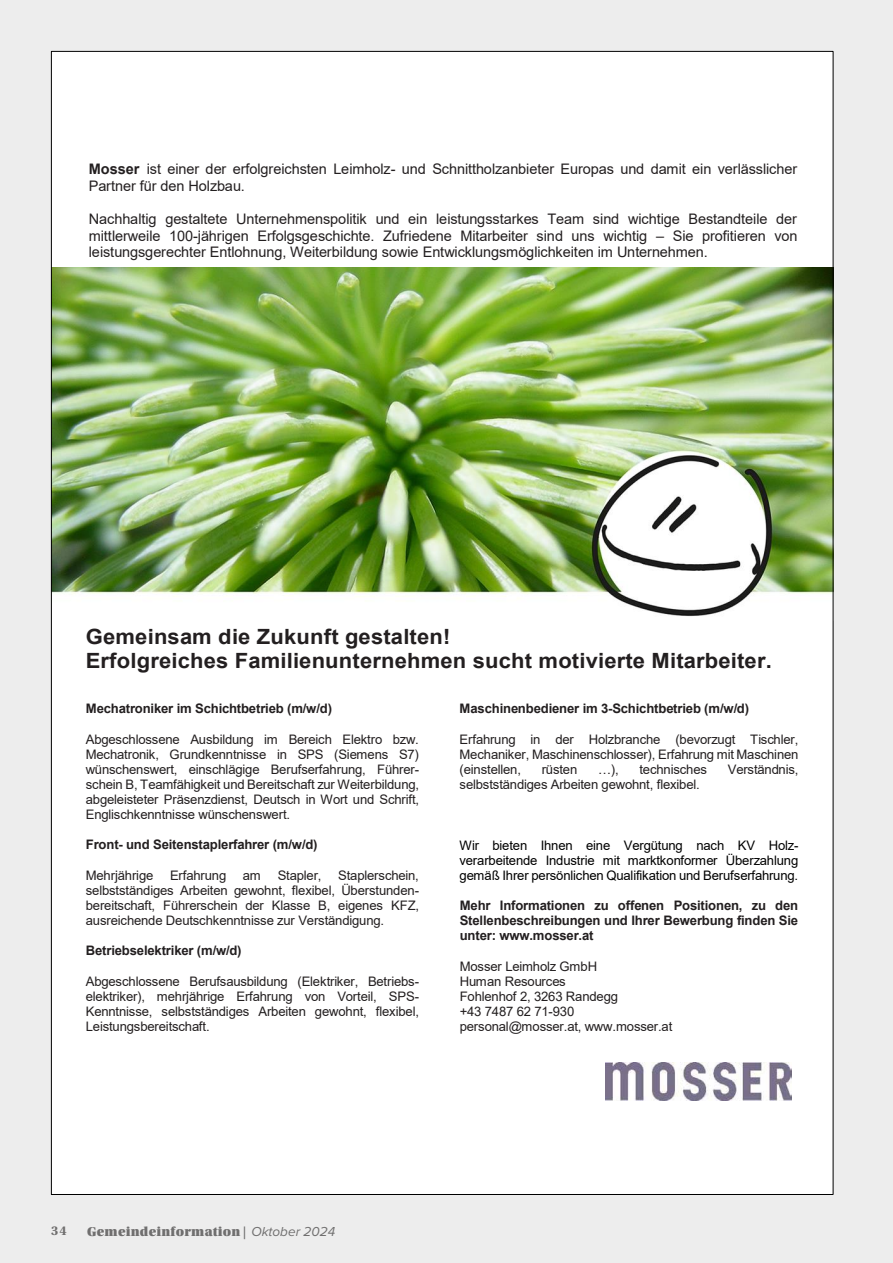
<style>
.page{position:relative;width:893px;height:1263px;background:#ededed}
.page>*{position:absolute;margin:0;border:0;box-sizing:border-box;transform-origin:0 0}
.t1{font:700 21px/24.2px "Arial";letter-spacing:.01em;color:#231f20;scale:1.05 1}
.t2{font:14.55px/16.5px "Arial";letter-spacing:-.005em;color:#231f20}
.t3{font:13.5px "Utopia Std Black Headline";letter-spacing:.02em;color:#706f6f}
.t4{font:700 13.5px "Utopia Std";color:#706f6f}
.t5{font:13.05px/15.1px "Arial";letter-spacing:-.015em;color:#231f20;text-align:justify}
.t6{font:700 13.05px/15.1px "Arial";letter-spacing:-.015em;color:#231f20;text-align:justify}
.t7{font:13.05px/15.1px "Arial";letter-spacing:-.015em;color:#000;text-align:justify}
.s1{font-weight:700}
.s2{font-family:"Proxima Nova";font-style:italic}
</style>
<div class="page">
<div style="left:51px;top:51px;width:782px;height:1143px;background:#fff"></div>
<img style="left:53px;top:268px;width:778px;height:349px">
<img style="left:605px;top:1062px;width:187px;height:39px">
<p class="t2" style="left:89px;top:161px;width:710px"><span class="s1">Mosser</span> ist einer der erfolgreichsten Leimholz- und Schnittholzanbieter Europas und damit ein verlässlicher<br>Partner für den Holzbau.</p>
<p class="t2" style="left:89px;top:211px;width:710px;text-align:justify">Nachhaltig gestaltete Unternehmenspolitik und ein leistungsstarkes Team sind wichtige Bestandteile der mittlerweile 100-jährigen Erfolgsgeschichte. Zufriedene Mitarbeiter sind uns wichtig – Sie profitieren von leistungsgerechter Entlohnung, Weiterbildung sowie Entwicklungsmöglichkeiten im Unternehmen.</p>
<h1 class="t1" style="left:86px;top:624px;width:655px">Gemeinsam die Zukunft gestalten!<br>Erfolgreiches Familienunternehmen sucht motivierte Mitarbeiter.</h1>
<p class="t6" style="left:86px;top:701px;width:248px">Mechatroniker im Schichtbetrieb (m/w/d)</p>
<p class="t5" style="left:86px;top:731px;width:335px">Abgeschlossene Ausbildung im Bereich Elektro bzw.<br>Mechatronik, Grundkenntnisse in SPS (Siemens S7) wünschenswert, einschlägige Berufserfahrung, Führer&shy;schein B, Teamfähigkeit und Bereitschaft zur Weiterbildung, abgeleisteter Präsenzdienst, Deutsch in Wort und Schrift, Englischkenntnisse wünschenswert.</p>
<p class="t6" style="left:86px;top:837px;width:233px">Front- und Seitenstaplerfahrer (m/w/d)</p>
<p class="t5" style="left:86px;top:867px;width:69px">Mehrjährige</p>
<p class="t5" style="left:170px;top:867px;width:58px">Erfahrung</p>
<p class="t5" style="left:243px;top:867px;width:19px">am</p>
<p class="t5" style="left:278px;top:867px;width:45px">Stapler,</p>
<p class="t6" style="left:460px;top:701px;width:291px">Maschinenbediener im 3-Schichtbetrieb (m/w/d)</p>
<p class="t5" style="left:460px;top:731px;width:340px">Erfahrung in der Holzbranche (bevorzugt Tischler, Mechaniker, Maschinenschlosser), Erfahrung mit Maschinen (einstellen,</p>
<p class="t5" style="left:542px;top:761px;width:37px">rüsten</p>
<p class="t5" style="left:598px;top:761px;width:22px">…),</p>
<p class="t5" style="left:639px;top:761px;width:69px">technisches</p>
<p class="t5" style="left:728px;top:761px;width:72px">Verständnis,</p>
<p class="t5" style="left:460px;top:777px;width:242px">selbstständiges Arbeiten gewohnt, flexibel.</p>
<p class="t7" style="left:460px;top:837px;width:340px">Wir bieten Ihnen eine Vergütung nach KV Holz&shy;verarbeitende Industrie mit marktkonformer Überzahlung gemäß Ihrer persönlichen Qualifikation und Berufserfahrung.</p>
<p class="t6" style="left:460px;top:898px;width:340px">Mehr Informationen zu offenen Positionen, zu den Stellenbeschreibungen und Ihrer Bewerbung finden Sie unter: www.mosser.at</p>
<p class="t5" style="left:460px;top:958px;width:214px;text-align:left">Mosser Leimholz GmbH<br>Human Resources<br>Fohlenhof 2, 3263 Randegg<br>+43 7487 62 71-930 personal@mosser.at, www.mosser.at</p>
<p class="t5" style="left:86px;top:867px;width:335px;text-indent:252px">Staplerschein, selbstständiges Arbeiten gewohnt, flexibel, Überstunden&shy;bereitschaft, Führerschein der Klasse B, eigenes KFZ, ausreichende Deutschkenntnisse zur Verständigung.</p>
<p class="t6" style="left:86px;top:943px;width:157px">Betriebselektriker (m/w/d)</p>
<p class="t5" style="left:86px;top:973px;width:335px">Abgeschlossene Berufsausbildung (Elektriker, Betriebs&shy;elektriker), mehrjährige Erfahrung von Vorteil, SPS-Kenntnisse, selbstständiges Arbeiten gewohnt, flexibel, Leistungsbereitschaft.</p>
<p class="t4" style="left:51px;top:1222px;width:17px">34</p>
<p class="t3" style="left:87px;top:1225px;width:250px">Gemeindeinformation | <span class="s2">Oktober 2024</span></p>
</div>
